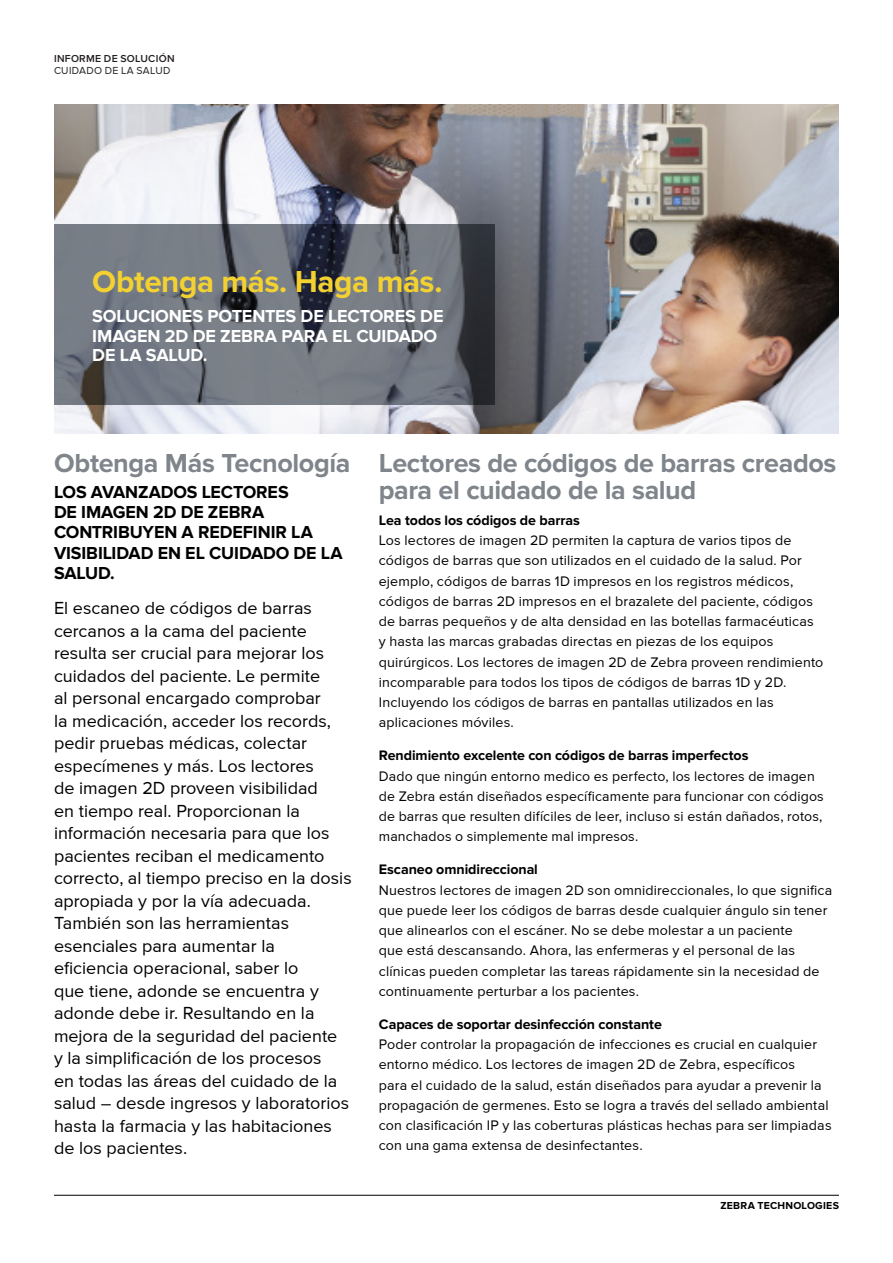
<style>
.page{position:relative;width:893px;height:1263px;background:#fff}
.page>*{position:absolute;margin:0;border:0;box-sizing:border-box;transform-origin:0 0}
.Cover_Headline_Yel{font:700 31.5px "Proxima Nova";letter-spacing:-.015em;color:#f3d131}
.Interior_Headline{font:700 27px/27px "Proxima Nova";letter-spacing:-.015em;color:#7f858b}
.Intro_Body_90{font:18px/22.5px "Proxima Nova";color:#000}
.Interior_Subhead{font:700 18px/20.2px "Proxima Nova";letter-spacing:-.005em;color:#000}
.Cover_Subhead{font:700 18px/19.5px "Proxima Nova";letter-spacing:-.005em;color:#fff}
.Body{font:14.25px/20.2px "Proxima Nova";letter-spacing:.01em;color:#000}
.Headline_2_Black{font:700 14.25px "Proxima Nova";letter-spacing:-.005em;color:#000}
.t1{font:700 10.5px "Proxima Nova";letter-spacing:.025em;color:#000}
.t2{font:600 10.5px "Proxima Nova";letter-spacing:.025em;color:#231f20}
.t3{font:10.5px "Proxima Nova";letter-spacing:.03em;color:#231f20}
</style>
<div class="page">
<hr style="left:54px;top:1195px;width:785px;height:1px;background:#000">
<img style="left:54px;top:105px;width:785px;height:328px">
<svg style="left:54px;top:224px;width:440px;height:181px;background:#686d76"></svg>
<p class="t2" style="left:54px;top:53px;width:122px">INFORME DE SOLUCIÓN</p>
<p class="t3" style="left:54px;top:65px;width:118px">CUIDADO DE LA SALUD</p>
<p class="Cover_Headline_Yel" style="left:92px;top:264px;width:352px">Obtenga más. Haga más.</p>
<p class="Cover_Subhead" style="left:92px;top:307px;width:353px">SOLUCIONES POTENTES DE LECTORES DE<br>IMAGEN 2D DE ZEBRA PARA EL CUIDADO<br>DE LA SALUD.</p>
<p class="Interior_Headline" style="left:54px;top:450px;width:298px">Obtenga Más Tecnología</p>
<p class="Interior_Subhead" style="left:54px;top:482px;width:290px">LOS AVANZADOS LECTORES<br>DE IMAGEN 2D DE ZEBRA<br>CONTRIBUYEN A REDEFINIR LA<br>VISIBILIDAD EN EL CUIDADO DE LA<br>SALUD.</p>
<p class="Intro_Body_90" style="left:54px;top:597px;width:299px">El escaneo de códigos de barras cercanos a la cama del paciente resulta ser crucial para mejorar los cuidados del paciente. Le permite<br>al personal encargado comprobar<br>la medicación, acceder los records, pedir pruebas médicas, colectar especímenes y más. Los lectores<br>de imagen 2D proveen visibilidad<br>en tiempo real. Proporcionan la información necesaria para que los pacientes reciban el medicamento correcto, al tiempo preciso en la dosis apropiada y por la vía adecuada.<br>También son las herramientas esenciales para aumentar la eficiencia operacional, saber lo<br>que tiene, adonde se encuentra y adonde debe ir. Resultando en la mejora de la seguridad del paciente<br>y la simplificación de los procesos<br>en todas las áreas del cuidado de la salud – desde ingresos y laboratorios hasta la farmacia y las habitaciones de los pacientes.</p>
<p class="Interior_Headline" style="left:379px;top:450px;width:459px">Lectores de códigos de barras creados para el cuidado de la salud</p>
<p class="Headline_2_Black" style="left:379px;top:512px;width:203px">Lea todos los códigos de barras</p>
<p class="Body" style="left:379px;top:531px;width:446px">Los lectores de imagen 2D permiten la captura de varios tipos de códigos de barras que son utilizados en el cuidado de la salud. Por ejemplo, códigos de barras 1D impresos en los registros médicos, códigos de barras 2D impresos en el brazalete del paciente, códigos de barras pequeños y de alta densidad en las botellas farmacéuticas y hasta las marcas grabadas directas en piezas de los equipos quirúrgicos. Los lectores de imagen 2D de Zebra proveen rendimiento incomparable para todos los tipos de códigos de barras 1D y 2D.<br>Incluyendo los códigos de barras en pantallas utilizados en las aplicaciones móviles.</p>
<p class="Headline_2_Black" style="left:379px;top:747px;width:371px">Rendimiento excelente con códigos de barras imperfectos</p>
<p class="Body" style="left:379px;top:766px;width:447px">Dado que ningún entorno medico es perfecto, los lectores de imagen de Zebra están diseñados específicamente para funcionar con códigos de barras que resulten difíciles de leer, incluso si están dañados, rotos, manchados o simplemente mal impresos.</p>
<p class="Headline_2_Black" style="left:379px;top:861px;width:161px">Escaneo omnidireccional</p>
<p class="Body" style="left:379px;top:880px;width:455px">Nuestros lectores de imagen 2D son omnidireccionales, lo que significa que puede leer los códigos de barras desde cualquier ángulo sin tener que alinearlos con el escáner. No se debe molestar a un paciente<br>que está descansando. Ahora, las enfermeras y el personal de las clínicas pueden completar las tareas rápidamente sin la necesidad de continuamente perturbar a los pacientes.</p>
<p class="Headline_2_Black" style="left:379px;top:1016px;width:285px">Capaces de soportar desinfección constante</p>
<p class="Body" style="left:379px;top:1035px;width:454px">Poder controlar la propagación de infecciones es crucial en cualquier entorno médico. Los lectores de imagen 2D de Zebra, específicos<br>para el cuidado de la salud, están diseñados para ayudar a prevenir la propagación de germenes. Esto se logra a través del sellado ambiental con clasificación IP y las coberturas plásticas hechas para ser limpiadas con una gama extensa de desinfectantes.</p>
<p class="t1" style="left:720px;top:1199px;width:120px">ZEBRA TECHNOLOGIES</p>
</div>
